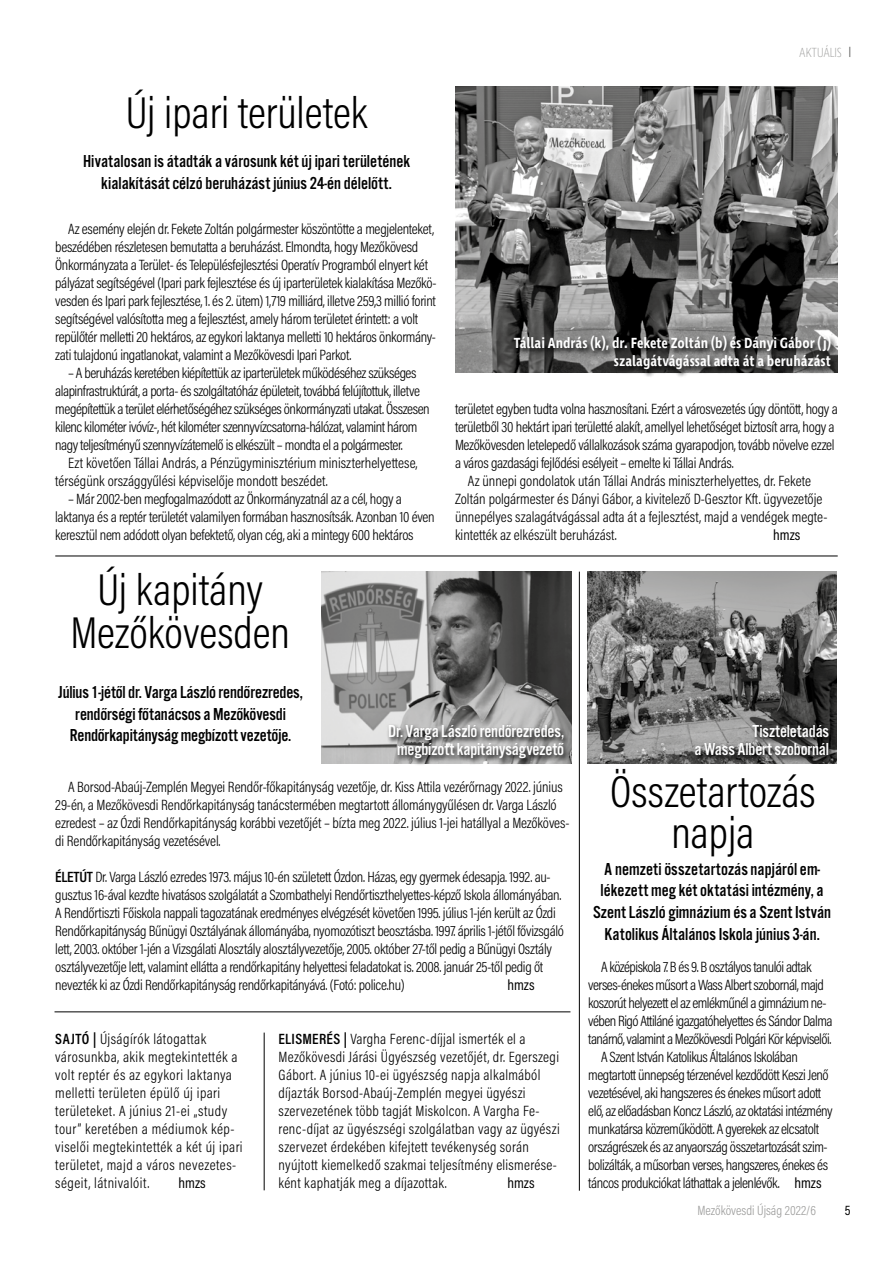
<style>
.page{position:relative;width:893px;height:1263px;background:#fff}
.page>*{position:absolute;margin:0;border:0;box-sizing:border-box;transform-origin:0 0}
.t1{font:300 45px/43.5px "Acumin Pro Cond";color:#000;text-align:center}
.t2{font:18px/21.6px "Alternate Got No 3 D";color:#000;text-align:center}
.t3{font:18px/18px "Alternate Got No 3 D";letter-spacing:-.01em;color:#fff;text-align:center}
.t4{font:300 15px/18px "Acumin Pro Cond";letter-spacing:-.02em;color:#000}
.t5{font:300 15px/18px "Acumin Pro Cond";letter-spacing:.02em;color:#000}
.t6{font:300 15px/18px "Acumin Pro Cond";color:#000}
.t7{font:300 15px/18px "Acumin Pro Cond";letter-spacing:.03em;color:#000}
.t8{font:600 15px/18px "Ingra Cd";color:#fff;text-align:right}
.t9{font:15px "Acumin Pro Cond";color:#000}
.t10{font:300 13.5px "Acumin Pro Cond";color:#9d9d9c}
.t11{font:200 13.5px "Ingra Cd";letter-spacing:-.03em;color:#9d9d9c}
.t12{font:13.5px "Acumin Pro Cond";color:#000}
.s1{font-weight:600}
.s2{font-weight:400}
</style>
<div class="page">
<img style="left:587px;top:572px;width:250px;height:191px">
<img style="left:455px;top:86px;width:383px;height:287px">
<hr style="left:55px;top:556px;width:783px;height:1px;background:#000">
<img style="left:321px;top:572px;width:250px;height:191px">
<hr style="left:579px;top:572px;width:1px;height:619px;background:#000">
<svg style="left:512px;top:335px;width:325px;height:42px;background:#5c5c5c"></svg>
<hr style="left:55px;top:1011px;width:515px;height:1px;background:#000">
<svg style="left:386px;top:723px;width:184px;height:42px;background:#8a8a8a"></svg>
<hr style="left:264px;top:1032px;width:1px;height:158px;background:#000">
<svg style="left:693px;top:723px;width:142px;height:40px;background:#5a5a59"></svg>
<h1 class="t1" style="left:126px;top:90px;width:243px">Új ipari területek</h1>
<p class="t2" style="left:83px;top:151px;width:328px">Hivatalosan is átadták a városunk két új ipari területének kialakítását célzó beruházást június 24-én délelőtt.</p>
<p class="t4" style="left:55px;top:220px;width:383px;text-indent:13px">Az esemény elején dr. Fekete Zoltán polgármester köszöntötte a megjelenteket, beszédében részletesen bemutatta a beruházást. Elmondta, hogy Mezőkövesd Önkormányzata a Terület- és Településfejlesztési Operatív Programból elnyert két pályázat segítségével (Ipari park fejlesztése és új iparterületek kialakítása Mezőkö&shy;vesden és Ipari park fejlesztése, 1. és 2. ütem) 1,719 milliárd, illetve 259,3 millió forint segítségével valósította meg a fejlesztést, amely három területet érintett: a volt repülőtér melletti 20 hektáros, az egykori laktanya melletti 10 hektáros önkormány&shy;zati tulajdonú ingatlanokat, valamint a Mezőkövesdi Ipari Parkot.</p>
<p class="t4" style="left:55px;top:364px;width:376px;text-indent:13px">– A beruházás keretében kiépítettük az iparterületek működéséhez szükséges alapinfrastruktúrát, a porta- és szolgáltatóház épületeit, továbbá felújítottuk, illetve megépítettük a terület elérhetőségéhez szükséges önkormányzati utakat. Összesen kilenc kilométer ivóvíz-, hét kilométer szennyvízcsatorna-hálózat, valamint három nagy teljesítményű szennyvízátemelő is elkészült – mondta el a polgármester.</p>
<p class="t6" style="left:55px;top:454px;width:364px;text-indent:13px">Ezt követően Tállai András, a Pénzügyminisztérium miniszterhelyettese, térségünk országgyűlési képviselője mondott beszédet.</p>
<p class="t4" style="left:55px;top:490px;width:381px;text-indent:13px">– Már 2002-ben megfogalmazódott az Önkormányzatnál az a cél, hogy a laktanya és a reptér területét valamilyen formában hasznosítsák. Azonban 10 éven keresztül nem adódott olyan befektető, olyan cég, aki a mintegy 600 hektáros</p>
<p class="t11" style="left:799px;top:44px;width:44px">AKTUÁLIS</p>
<p class="t8" style="left:514px;top:335px;width:319px">Tállai András (k), dr. Fekete Zoltán (b) és Dányi Gábor (j) szalagátvágással adta át a beruházást</p>
<p class="t4" style="left:455px;top:400px;width:384px">területet egyben tudta volna hasznosítani. Ezért a városvezetés úgy döntött, hogy a</p>
<p class="t4" style="left:455px;top:418px;width:381px">területből 30 hektárt ipari területté alakít, amellyel lehetőséget biztosít arra, hogy a</p>
<p class="t4" style="left:455px;top:436px;width:381px">Mezőkövesden letelepedő vállalkozások száma gyarapodjon, tovább növelve ezzel</p>
<p class="t4" style="left:455px;top:454px;width:280px">a város gazdasági fejlődési esélyeit – emelte ki Tállai András.</p>
<p class="t6" style="left:468px;top:472px;width:345px">Az ünnepi gondolatok után Tállai András miniszterhelyettes, dr. Fekete</p>
<p class="t6" style="left:455px;top:490px;width:369px">Zoltán polgármester és Dányi Gábor, a kivitelező D-Gesztor Kft. ügyvezetője</p>
<p class="t6" style="left:455px;top:508px;width:374px">ünnepélyes szalagátvágással adta át a fejlesztést, majd a vendégek megte-</p>
<p class="t6" style="left:455px;top:526px;width:163px">kintették az elkészült beruházást.</p>
<p class="t9" style="left:773px;top:525px;width:29px">hmzs</p>
<h1 class="t1" style="left:70px;top:567px;width:221px">Új kapitány<br>Mezőkövesden</h1>
<p class="t2" style="left:58px;top:682px;width:246px">Július 1-jétől dr. Varga László rendőrezredes, rendőrségi főtanácsos a Mezőkövesdi<br>Rendőrkapitányság megbízott vezetője.</p>
<p class="t4" style="left:55px;top:778px;width:516px;text-indent:13px">A Borsod-Abaúj-Zemplén Megyei Rendőr-főkapitányság vezetője, dr. Kiss Attila vezérőrnagy 2022. június 29-én, a Mezőkövesdi Rendőrkapitányság tanácstermében megtartott állománygyűlésen dr. Varga László ezredest – az Ózdi Rendőrkapitányság korábbi vezetőjét – bízta meg 2022. július 1-jei hatállyal a Mezőköves&shy;di Rendőrkapitányság vezetésével.</p>
<p class="t4" style="left:55px;top:868px;width:510px"><span class="s1">ÉLETÚT</span> Dr. Varga László ezredes 1973. május 10-én született Ózdon. Házas, egy gyermek édesapja. 1992. au&shy;gusztus 16-ával kezdte hivatásos szolgálatát a Szombathelyi Rendőrtiszthelyettes-képző Iskola állományában.<br>A Rendőrtiszti Főiskola nappali tagozatának eredményes elvégzését követően 1995. július 1-jén került az Ózdi Rendőrkapitányság Bűnügyi Osztályának állományába, nyomozótiszt beosztásba. 1997. április 1-jétől fővizsgáló lett, 2003. október 1-jén a Vizsgálati Alosztály alosztályvezetője, 2005. október 27-től pedig a Bűnügyi Osztály osztályvezetője lett, valamint ellátta a rendőrkapitány helyettesi feladatokat is. 2008. január 25-től pedig őt nevezték ki az Ózdi Rendőrkapitányság rendőrkapitányává. (Fotó: police.hu)</p>
<p class="t3" style="left:388px;top:722px;width:177px">Dr. Varga László rendőrezredes, megbízott kapitányságvezető</p>
<p class="t9" style="left:507px;top:975px;width:29px">hmzs</p>
<p class="t7" style="left:55px;top:1030px;width:189px"><span class="s1">SAJTÓ |</span> Újságírók látogattak városunkba, akik megtekintették a volt reptér és az egykori laktanya melletti területen épülő új ipari területeket. A június 21-ei „study tour” keretében a médiumok kép&shy;viselői megtekintették a két új ipari területet, majd a város nevezetes&shy;ségeit, látnivalóit.</p>
<p class="t5" style="left:279px;top:1030px;width:283px"><span class="s1">ELISMERÉS |</span> Vargha Ferenc-díjjal ismerték el a Mezőkövesdi Járási Ügyészség vezetőjét, dr. Egerszegi Gábort. A június 10-ei ügyészség napja alkalmából díjazták Borsod-Abaúj-Zemplén megyei ügyészi szervezetének több tagját Miskolcon. A Vargha Fe&shy;renc-díjat az ügyészségi szolgálatban vagy az ügyészi szervezet érdekében kifejtett tevékenység során nyújtott kiemelkedő szakmai teljesítmény elismerése&shy;ként kaphatják meg a díjazottak.</p>
<p class="t9" style="left:179px;top:1173px;width:29px">hmzs</p>
<p class="t9" style="left:507px;top:1173px;width:29px">hmzs</p>
<p class="t3" style="left:694px;top:722px;width:136px;text-align:right">Tiszteletadás<br>a Wass Albert szobornál</p>
<h1 class="t1" style="left:610px;top:771px;width:207px;line-height:40.5px">Összetartozás napja</h1>
<p class="t2" style="left:593px;top:858px;width:239px">A nemzeti összetartozás napjáról em&shy;lékezett meg két oktatási intézmény, a Szent László gimnázium és a Szent István Katolikus Általános Iskola június 3-án.</p>
<p class="t4" style="left:601px;top:958px;width:212px">A középiskola 7. B és 9. B osztályos tanulói adtak</p>
<p class="t4" style="left:588px;top:976px;width:237px">verses-énekes műsort a Wass Albert szobornál, majd</p>
<p class="t4" style="left:588px;top:994px;width:240px">koszorút helyezett el az emlékműnél a gimnázium ne-</p>
<p class="t4" style="left:588px;top:1012px;width:246px">vében Rigó Attiláné igazgatóhelyettes és Sándor Dalma</p>
<p class="t4" style="left:588px;top:1030px;width:245px">tanárnő, valamint a Mezőkövesdi Polgári Kör képviselői.</p>
<p class="t4" style="left:601px;top:1048px;width:198px">A Szent István Katolikus Általános Iskolában</p>
<p class="t4" style="left:588px;top:1066px;width:242px">megtartott ünnepség térzenével kezdődött Keszi Jenő</p>
<p class="t4" style="left:588px;top:1084px;width:234px">vezetésével, aki hangszeres és énekes műsort adott</p>
<p class="t4" style="left:588px;top:1102px;width:246px">elő, az előadásban Koncz László, az oktatási intézmény</p>
<p class="t4" style="left:588px;top:1120px;width:232px">munkatársa közreműködött. A gyerekek az elcsatolt</p>
<p class="t4" style="left:588px;top:1138px;width:241px">országrészek és az anyaország összetartozását szim-</p>
<p class="t4" style="left:588px;top:1156px;width:241px">bolizálták, a műsorban verses, hangszeres, énekes és</p>
<p class="t4" style="left:588px;top:1174px;width:235px">táncos produkciókat láthattak a jelenlévők. <span class="s2">hmzs</span></p>
<p class="t10" style="left:697px;top:1202px;width:120px">Mezőkövesdi Újság 2022/6</p>
<p class="t12" style="left:845px;top:1202px;width:7px">5</p>
</div>
